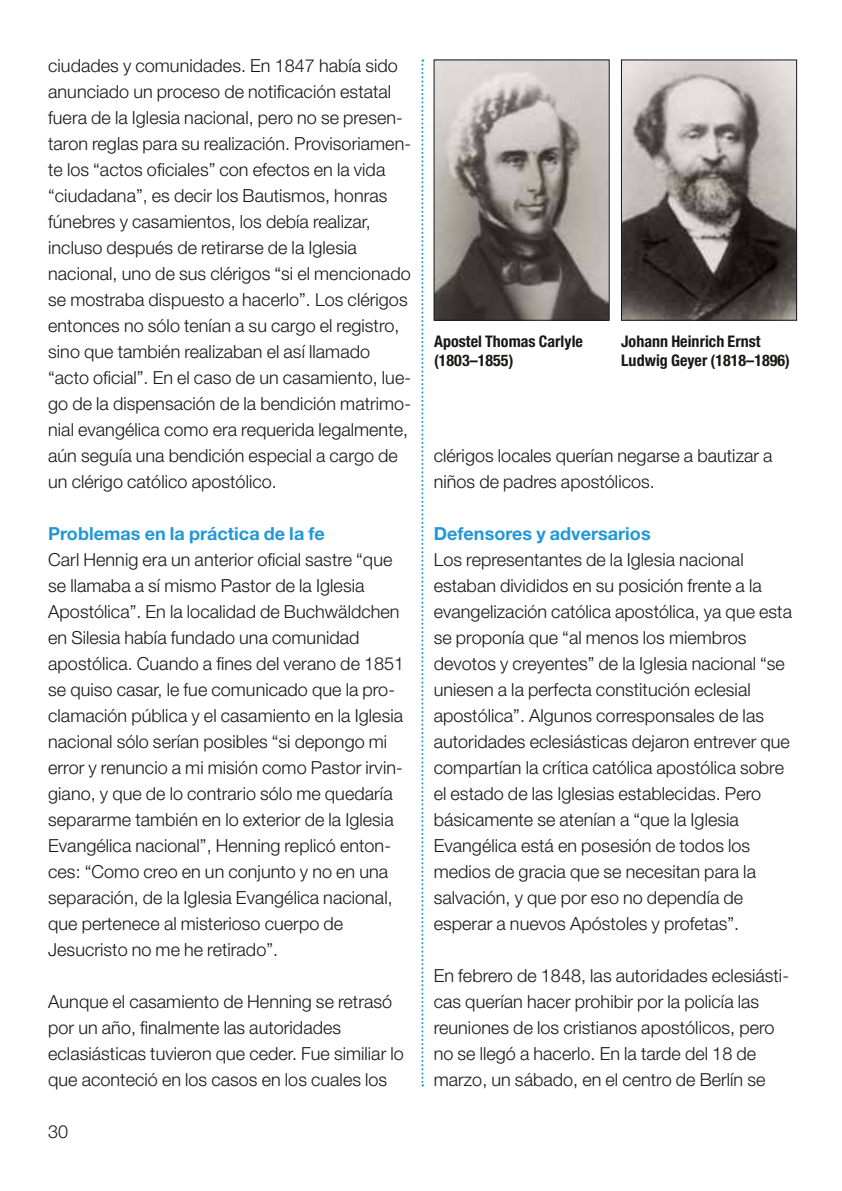
<style>
.page{position:relative;width:842px;height:1191px;background:#fff}
.page>*{position:absolute;margin:0;border:0;box-sizing:border-box;transform-origin:0 0}
.t1{font:300 18px/26px "Helvetica Neue";letter-spacing:.005em;color:#181716}
.t2{font:700 18px "Helvetica Neue";letter-spacing:.005em;color:#2198d5}
.t3{font:700 condensed 16px/19px "Helvetica Neue";letter-spacing:.005em;color:#181716}
</style>
<div class="page">
<svg style="left:421px;top:60px;width:2px;height:1026px"></svg>
<img style="left:623px;top:62px;width:172px;height:256px">
<div style="left:621px;top:60px;width:176px;height:260px;border:1px solid #181716"></div>
<img style="left:436px;top:62px;width:171px;height:256px">
<div style="left:434px;top:60px;width:175px;height:260px;border:1px solid #181716"></div>
<p class="t1" style="left:48px;top:52px;width:364px">ciudades y comunidades. En 1847 había sido anunciado un proceso de notificación estatal fuera de la Iglesia nacional, pero no se presen&shy;taron reglas para su realización. Provisoriamen&shy;te los “actos oficiales” con efectos en la vida “ciudadana”, es decir los Bautismos, honras fúnebres y casamientos, los debía realizar, incluso después de retirarse de la Iglesia nacional, uno de sus clérigos “si el mencionado se mostraba dispuesto a hacerlo”. Los clérigos entonces no sólo tenían a su cargo el registro, sino que también realizaban el así llamado “acto oficial”. En el caso de un casamiento, lue&shy;go de la dispensación de la bendición matrimo&shy;nial evangélica como era requerida legalmente, aún seguía una bendición especial a cargo de un clérigo católico apostólico.</p>
<p class="t2" style="left:48px;top:522px;width:278px">Problemas en la práctica de la fe</p>
<p class="t1" style="left:48px;top:546px;width:358px">Carl Hennig era un anterior oficial sastre “que se llamaba a sí mismo Pastor de la Iglesia Apostólica”. En la localidad de Buchwäldchen en Silesia había fundado una comunidad apostólica. Cuando a fines del verano de 1851 se quiso casar, le fue comunicado que la pro&shy;clamación pública y el casamiento en la Iglesia nacional sólo serían posibles “si depongo mi error y renuncio a mi misión como Pastor irvin&shy;giano, y que de lo contrario sólo me quedaría separarme también en lo exterior de la Iglesia Evangélica nacional”, Henning replicó enton&shy;ces: “Como creo en un conjunto y no en una separación, de la Iglesia Evangélica nacional, que pertenece al misterioso cuerpo de Jesucristo no me he retirado”.</p>
<p class="t1" style="left:48px;top:988px;width:357px">Aunque el casamiento de Henning se retrasó por un año, finalmente las autoridades eclasiásticas tuvieron que ceder. Fue similiar lo que aconteció en los casos en los cuales los</p>
<p class="t1" style="left:48px;top:1118px;width:22px">30</p>
<p class="t3" style="left:434px;top:332px;width:150px">Apostel Thomas Carlyle (1803–1855)</p>
<p class="t3" style="left:621px;top:332px;width:170px">Johann Heinrich Ernst<br>Ludwig Geyer (1818–1896)</p>
<p class="t1" style="left:434px;top:442px;width:340px">clérigos locales querían negarse a bautizar a niños de padres apostólicos.</p>
<p class="t2" style="left:434px;top:522px;width:218px">Defensores y adversarios</p>
<p class="t1" style="left:434px;top:546px;width:360px">Los representantes de la Iglesia nacional estaban divididos en su posición frente a la evangelización católica apostólica, ya que esta se proponía que “al menos los miembros devotos y creyentes” de la Iglesia nacional “se uniesen a la perfecta constitución eclesial apostólica”. Algunos corresponsales de las autoridades eclesiásticas dejaron entrever que compartían la crítica católica apostólica sobre el estado de las Iglesias establecidas. Pero básicamente se atenían a “que la Iglesia Evangélica está en posesión de todos los medios de gracia que se necesitan para la salvación, y que por eso no dependía de esperar a nuevos Apóstoles y profetas”.</p>
<p class="t1" style="left:434px;top:962px;width:357px">En febrero de 1848, las autoridades eclesiásti&shy;cas querían hacer prohibir por la policía las reuniones de los cristianos apostólicos, pero no se llegó a hacerlo. En la tarde del 18 de marzo, un sábado, en el centro de Berlín se</p>
</div>
